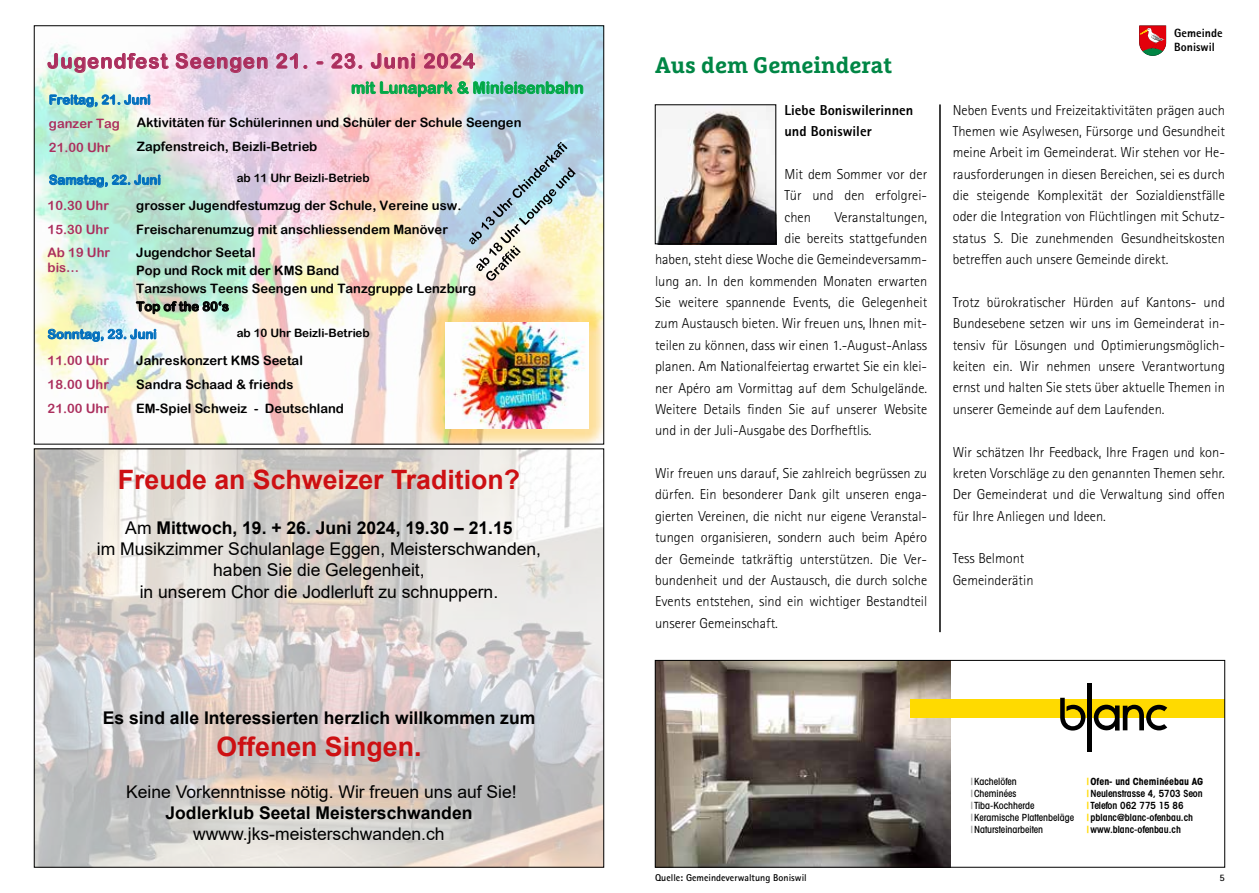
<style>
.page{position:relative;width:1259px;height:893px;background:#fff}
.page>*{position:absolute;margin:0;border:0;box-sizing:border-box;transform-origin:0 0}
.t1{font:700 26.7px "Arial";color:#cd1013}
.t2{font:700 22.5px "Marselis Slab Pro";color:#008645}
.t3{font:20.25px "Arial Rounded MT Bold";letter-spacing:.06em;color:#ab2e5d}
.t4{font:17.55px/21px "Arial";color:#000;text-align:center}
.t5{font:700 17.55px "Arial";color:#000}
.t6{font:15.9px "Arial Rounded MT Bold";color:#00a846}
.t7{font:300 14.4px/21.3px "Rotis Sans Serif Std";color:#000;text-align:justify}
.t8{font:800 14.4px/21.3px "Rotis Sans Serif Std";color:#000}
.t9{font:12.9px/23.7px "Arial Rounded MT Bold";color:#000}
.t10{font:12.9px/23.7px "Arial Rounded MT Bold";color:#ab2e5d;text-align:justify}
.t11{font:12.9px "Arial Rounded MT Bold";color:#006ebd}
.t12{font:800 12px/14.4px "Rotis Sans Serif Std";color:#000}
.t13{font:11.55px "Arial Rounded MT Bold";color:#000}
.t14{font:600 condensed 9.9px/11.9px "Avant Garde";color:#000}
.t15{font:500 condensed 9.9px/11.9px "Avant Garde";color:#000}
.t16{font:700 9.9px "Rotis Sans Serif Std";color:#000}
.s1{font-weight:700}
.s2{font-weight:600;color:#9c9c9d}
.s3{font-weight:700;color:#ffda00}
</style>
<div class="page">
<svg style="left:1139px;top:26px;width:27px;height:30px"></svg>
<hr style="left:939px;top:105px;width:1px;height:527px;background:#000">
<img style="left:657px;top:107px;width:117px;height:135px">
<div style="left:655px;top:105px;width:121px;height:139px;border:1px solid #000"></div>
<img style="left:657px;top:662px;width:294px;height:203px">
<div style="left:910px;top:699px;width:315px;height:18px;background:#ffda00"></div>
<svg style="left:1060px;top:698px;width:25px;height:32px"></svg>
<svg style="left:1093px;top:705px;width:74px;height:25px"></svg>
<div style="left:1087px;top:684px;width:5px;height:68px;background:#000"></div>
<div style="left:655px;top:660px;width:570px;height:207px;border:1px solid #000"></div>
<img style="left:36px;top:451px;width:566px;height:414px">
<img style="left:36px;top:28px;width:566px;height:414px">
<svg style="left:469px;top:142px;width:106px;height:139px;background:#c4d4d5"></svg>
<img style="left:419px;top:296px;width:183px;height:146px">
<img style="left:446px;top:322px;width:142px;height:107px">
<h3 class="t3" style="left:48px;top:49px;width:429px">Jugendfest Seengen 21. - 23. Juni 2024</h3>
<p class="t11" style="left:49px;top:92px;width:103px">Freitag, 21. Juni</p>
<p class="t6" style="left:351px;top:78px;width:234px">mit Lunapark &amp; Minieisenbahn</p>
<p class="t10" style="left:49px;top:111px;width:72px">ganzer Tag<br>21.00 Uhr</p>
<p class="t9" style="left:137px;top:111px;width:386px">Aktivitäten für Schülerinnen und Schüler der Schule Seengen<br>Zapfenstreich, Beizli-Betrieb</p>
<p class="t11" style="left:49px;top:172px;width:113px">Samstag, 22. Juni</p>
<p class="t13" style="left:237px;top:171px;width:135px">ab 11 Uhr Beizli-Betrieb</p>
<p class="t10" style="left:48px;top:193px;width:64px">10.30 Uhr 15.30 Uhr Ab 19 Uhr</p>
<p class="t10" style="left:48px;top:256px;width:33px">bis…</p>
<p class="t9" style="left:136px;top:193px;width:327px">grosser Jugendfestumzug der Schule, Vereine usw.<br>Freischarenumzug mit anschliessendem Manöver<br>Jugendchor Seetal</p>
<p class="t9" style="left:136px;top:262px;width:342px;line-height:17.9px">Pop und Rock mit der KMS Band<br>Tanzshows Teens Seengen und Tanzgruppe Lenzburg<br>Top of the 80‘s</p>
<p class="t11" style="left:48px;top:326px;width:111px">Sonntag, 23. Juni</p>
<p class="t13" style="left:237px;top:326px;width:135px">ab 10 Uhr Beizli-Betrieb</p>
<p class="t10" style="left:48px;top:349px;width:63px">11.00 Uhr 18.00 Uhr 21.00 Uhr</p>
<p class="t9" style="left:136px;top:349px;width:209px">Jahreskonzert KMS Seetal<br>Sandra Schaad &amp; friends<br>EM-Spiel Schweiz - Deutschland</p>
<h1 class="t1" style="left:118px;top:461px;width:404px">Freude an Schweizer Tradition?</h1>
<p class="t4" style="left:97px;top:518px;width:446px">Am <span class="s1">Mittwoch, 19. + 26. Juni 2024, 19.30 – 21.15<br></span>im Musikzimmer Schulanlage Eggen, Meisterschwanden, haben Sie die Gelegenheit,<br>in unserem Chor die Jodlerluft zu schnuppern.</p>
<p class="t5" style="left:103px;top:705px;width:434px">Es sind alle Interessierten herzlich willkommen zum</p>
<h1 class="t1" style="left:217px;top:727px;width:206px">Offenen Singen.</h1>
<p class="t4" style="left:126px;top:781px;width:392px">Keine Vorkenntnisse nötig. Wir freuen uns auf Sie!</p>
<p class="t5" style="left:165px;top:800px;width:308px">Jodlerklub Seetal Meisterschwanden</p>
<p class="t4" style="left:193px;top:823px;width:253px">wwww.jks-meisterschwanden.ch</p>
<h2 class="t2" style="left:655px;top:51px;width:238px">Aus dem Gemeinderat</h2>
<p class="t8" style="left:784px;top:99px;width:130px">Liebe Boniswilerinnen und Boniswiler</p>
<p class="t7" style="left:784px;top:163px;width:144px">Mit dem Sommer vor der Tür und den erfolgrei&shy;chen</p>
<p class="t7" style="left:835px;top:206px;width:94px">Veranstaltungen,</p>
<p class="t7" style="left:784px;top:228px;width:144px">die bereits stattgefunden</p>
<p class="t7" style="left:655px;top:249px;width:274px">haben, steht diese Woche die Gemeindeversamm-</p>
<p class="t7" style="left:655px;top:270px;width:274px">lung an. In den kommenden Monaten erwarten</p>
<p class="t7" style="left:655px;top:292px;width:274px">Sie weitere spannende Events, die Gelegenheit</p>
<p class="t7" style="left:655px;top:313px;width:274px">zum Austausch bieten. Wir freuen uns, Ihnen mit-</p>
<p class="t7" style="left:655px;top:334px;width:274px">teilen zu können, dass wir einen 1.-August-Anlass</p>
<p class="t7" style="left:655px;top:356px;width:274px">planen. Am Nationalfeiertag erwartet Sie ein klei-</p>
<p class="t7" style="left:655px;top:377px;width:274px">ner Apéro am Vormittag auf dem Schulgelände.</p>
<p class="t7" style="left:655px;top:399px;width:274px">Weitere Details finden Sie auf unserer Website</p>
<p class="t7" style="left:655px;top:420px;width:218px">und in der Juli-Ausgabe des Dorfheftlis.</p>
<p class="t7" style="left:655px;top:463px;width:274px">Wir freuen uns darauf, Sie zahlreich begrüssen zu dürfen. Ein besonderer Dank gilt unseren enga&shy;gierten Vereinen, die nicht nur eigene Veranstal&shy;tungen organisieren, sondern auch beim Apéro der Gemeinde tatkräftig unterstützen. Die Ver&shy;bundenheit und der Austausch, die durch solche Events entstehen, sind ein wichtiger Bestandteil unserer Gemeinschaft.</p>
<p class="t12" style="left:1174px;top:25px;width:50px">Gemeinde<br>Boniswil</p>
<p class="t7" style="left:952px;top:99px;width:274px">Neben Events und Freizeitaktivitäten prägen auch Themen wie Asylwesen, Fürsorge und Gesundheit meine Arbeit im Gemeinderat. Wir stehen vor He&shy;rausforderungen in diesen Bereichen, sei es durch die steigende Komplexität der Sozialdienstfälle oder die Integration von Flüchtlingen mit Schutz&shy;status S. Die zunehmenden Gesundheitskosten betreffen auch unsere Gemeinde direkt.</p>
<p class="t7" style="left:952px;top:292px;width:274px">Trotz bürokratischer Hürden auf Kantons- und Bundesebene setzen wir uns im Gemeinderat in&shy;tensiv für Lösungen und Optimierungsmöglich&shy;keiten ein. Wir nehmen unsere Verantwortung ernst und halten Sie stets über aktuelle Themen in unserer Gemeinde auf dem Laufenden.</p>
<p class="t7" style="left:952px;top:441px;width:274px">Wir schätzen Ihr Feedback, Ihre Fragen und kon&shy;kreten Vorschläge zu den genannten Themen sehr.<br>Der Gemeinderat und die Verwaltung sind offen für Ihre Anliegen und Ideen.</p>
<p class="t7" style="left:952px;top:548px;width:82px">Tess Belmont<br>Gemeinderätin</p>
<p class="t15" style="left:970px;top:776px;width:105px"><span class="s2">|</span>Kachelöfen<br><span class="s2">|</span>Cheminées<br><span class="s2">|</span> Tiba-Kochherde <span class="s2">|</span>Keramische Plattenbeläge <span class="s2">|</span>Natursteinarbeiten</p>
<p class="t14" style="left:1086px;top:776px;width:118px"><span class="s3">|</span> <span class="s1">Ofen- und Cheminéebau AG </span><span class="s3">|</span> Neulenstrasse 4, 5703 Seon <span class="s3">|</span> Telefon 062 775 15 86<br><span class="s3">|</span> pblanc@blanc-ofenbau.ch<br><span class="s3">|</span> www.blanc-ofenbau.ch</p>
<p class="t16" style="left:655px;top:871px;width:153px">Quelle: Gemeindeverwaltung Boniswil</p>
<p class="t16" style="left:1219px;top:871px;width:7px">5</p>
</div>
